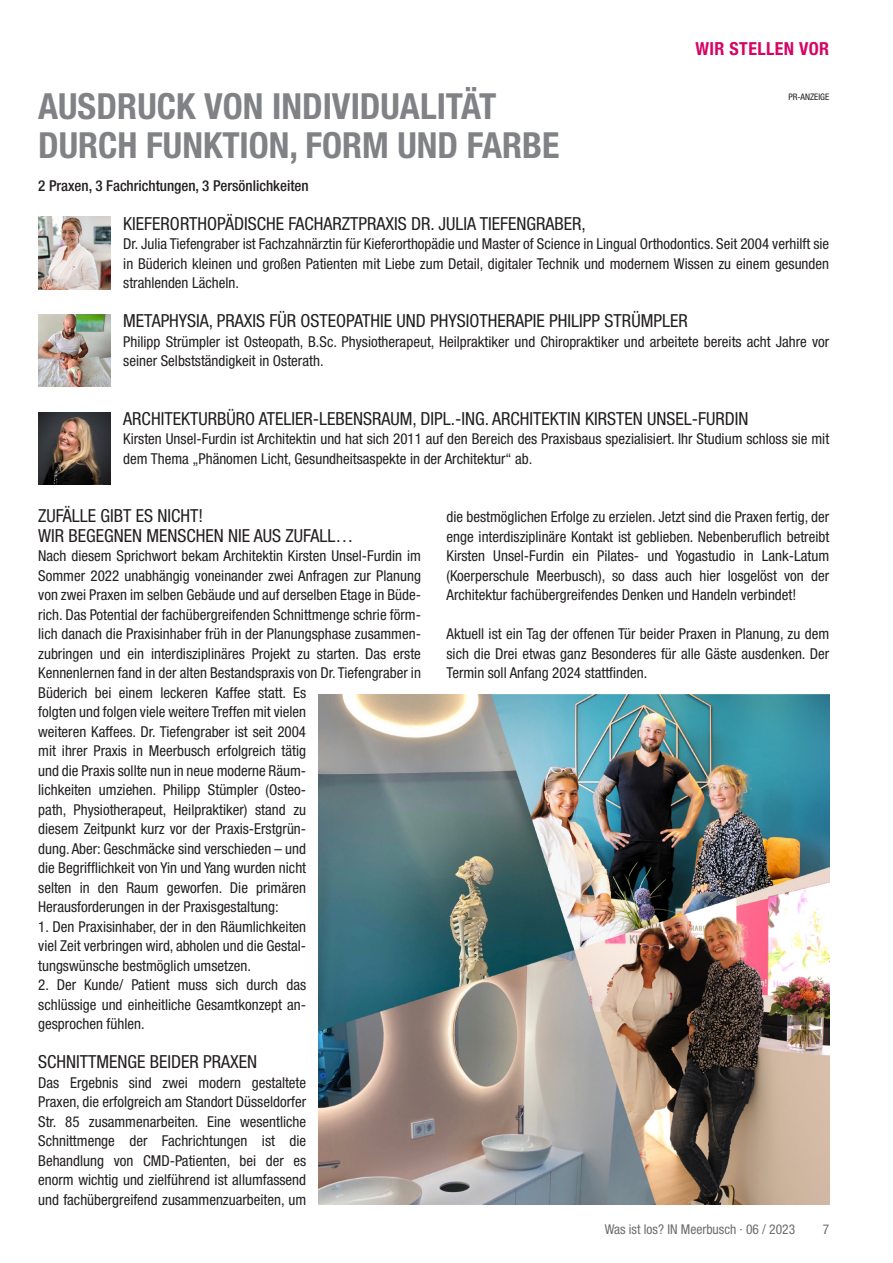
<style>
.page{position:relative;width:893px;height:1263px;background:#fff}
.page>*{position:absolute;margin:0;border:0;box-sizing:border-box;transform-origin:0 0}
.t1{font:700 condensed 36px/39px "Helvetica Neue LT Pro";color:#808285}
.t2{font:condensed 18px/19.5px "Helvetica Neue LT Pro";color:#231f20}
.t3{font:700 condensed 18px "Helvetica Neue LT Pro";letter-spacing:.02em;color:#d60564}
.t4{font:condensed 15px/19.5px "Helvetica Neue LT Pro";color:#231f20;text-align:justify}
.t5{font:500 condensed 15px "Helvetica Neue LT Pro";color:#231f20}
.t6{font:condensed 13.5px "Helvetica Neue LT Pro";color:#6c6d70}
.t7{font:condensed 9px "Helvetica Neue LT Pro";color:#231f20}
</style>
<div class="page">
<img style="left:319px;top:694px;width:510px;height:510px">
<img style="left:38px;top:217px;width:73px;height:72px">
<img style="left:38px;top:315px;width:73px;height:72px">
<img style="left:38px;top:412px;width:73px;height:73px">
<p class="t3" style="left:695px;top:38px;width:135px">WIR STELLEN VOR</p>
<p class="t7" style="left:788px;top:91px;width:42px">PR-ANZEIGE</p>
<h1 class="t1" style="left:38px;top:87px;width:523px">AUSDRUCK VON INDIVIDUALITÄT<br>DURCH FUNKTION, FORM UND FARBE</h1>
<p class="t5" style="left:38px;top:176px;width:272px">2 Praxen, 3 Fachrichtungen, 3 Persönlichkeiten</p>
<p class="t2" style="left:123px;top:213px;width:464px">KIEFERORTHOPÄDISCHE FACHARZTPRAXIS DR. JULIA TIEFENGRABER,</p>
<p class="t4" style="left:123px;top:234px;width:707px">Dr. Julia Tiefengraber ist Fachzahnärztin für Kieferorthopädie und Master of Science in Lingual Orthodontics. Seit 2004 verhilft sie in Büderich kleinen und großen Patienten mit Liebe zum Detail, digitaler Technik und modernem Wissen zu einem gesunden strahlenden Lächeln.</p>
<p class="t2" style="left:123px;top:311px;width:566px">METAPHYSIA, PRAXIS FÜR OSTEOPATHIE UND PHYSIOTHERAPIE PHILIPP STRÜMPLER</p>
<p class="t4" style="left:123px;top:331px;width:707px">Philipp Strümpler ist Osteopath, B.Sc. Physiotherapeut, Heilpraktiker und Chiropraktiker und arbeitete bereits acht Jahre vor seiner Selbstständigkeit in Osterath.</p>
<p class="t2" style="left:123px;top:408px;width:627px">ARCHITEKTURBÜRO ATELIER-LEBENSRAUM, DIPL.-ING. ARCHITEKTIN KIRSTEN UNSEL-FURDIN</p>
<p class="t4" style="left:123px;top:429px;width:707px">Kirsten Unsel-Furdin ist Architektin und hat sich 2011 auf den Bereich des Praxisbaus spezialisiert. Ihr Studium schloss sie mit dem Thema „Phänomen Licht, Gesundheitsaspekte in der Architektur“ ab.</p>
<p class="t2" style="left:38px;top:506px;width:317px">ZUFÄLLE GIBT ES NICHT!<br>WIR BEGEGNEN MENSCHEN NIE AUS ZUFALL…</p>
<p class="t4" style="left:38px;top:546px;width:384px;text-align:left">Nach diesem Sprichwort bekam Architektin Kirsten Unsel-Furdin im Sommer 2022 unabhängig voneinander zwei Anfragen zur Planung von zwei Praxen im selben Gebäude und auf derselben Etage in Büde&shy;rich. Das Potential der fachübergreifenden Schnittmenge schrie förm&shy;lich danach die Praxisinhaber früh in der Planungsphase zusammen&shy;zubringen und ein interdisziplinäres Projekt zu starten. Das erste Kennenlernen fand in der alten Bestandspraxis von Dr. Tiefengraber in Büderich bei einem leckeren Kaffee statt. Es<br>folgten und folgen viele weitere Treffen mit vielen<br>weiteren Kaffees. Dr. Tiefengraber ist seit 2004<br>mit ihrer Praxis in Meerbusch erfolgreich tätig<br>und die Praxis sollte nun in neue moderne Räum-<br>lichkeiten umziehen. Philipp Stümpler (Osteo-<br>path, Physiotherapeut, Heilpraktiker) stand zu<br>diesem Zeitpunkt kurz vor der Praxis-Erstgrün-<br>dung. Aber: Geschmäcke sind verschieden – und<br>die Begrifflichkeit von Yin und Yang wurden nicht<br>selten in den Raum geworfen. Die primären<br>Herausforderungen in der Praxisgestaltung:</p>
<p class="t4" style="left:38px;top:916px;width:269px">1. Den Praxisinhaber, der in den Räumlichkeiten viel Zeit verbringen wird, abholen und die Gestal&shy;tungswünsche bestmöglich umsetzen.</p>
<p class="t4" style="left:38px;top:975px;width:269px">2. Der Kunde/ Patient muss sich durch das schlüssige und einheitliche Gesamtkonzept an&shy;gesprochen fühlen.</p>
<p class="t2" style="left:38px;top:1052px;width:221px">SCHNITTMENGE BEIDER PRAXEN</p>
<p class="t4" style="left:38px;top:1072px;width:269px">Das Ergebnis sind zwei modern gestaltete Praxen, die erfolgreich am Standort Düsseldorfer Str. 85 zusammenarbeiten. Eine wesentliche Schnittmenge der Fachrichtungen ist die Behandlung von CMD-Patienten, bei der es enorm wichtig und zielführend ist allumfassend und fachübergreifend zusammenzuarbeiten, um</p>
<p class="t4" style="left:446px;top:507px;width:384px">die bestmöglichen Erfolge zu erzielen. Jetzt sind die Praxen fertig, der enge interdisziplinäre Kontakt ist geblieben. Nebenberuflich betreibt Kirsten Unsel-Furdin ein Pilates- und Yogastudio in Lank-Latum (Koerperschule Meerbusch), so dass auch hier losgelöst von der Architektur fachübergreifendes Denken und Handeln verbindet!</p>
<p class="t4" style="left:446px;top:624px;width:384px">Aktuell ist ein Tag der offenen Tür beider Praxen in Planung, zu dem sich die Drei etwas ganz Besonderes für alle Gäste ausdenken. Der Termin soll Anfang 2024 stattfinden.</p>
<p class="t6" style="left:605px;top:1221px;width:192px">Was ist los? IN Meerbusch · 06 / 2023</p>
<p class="t6" style="left:823px;top:1221px;width:8px">7</p>
</div>
